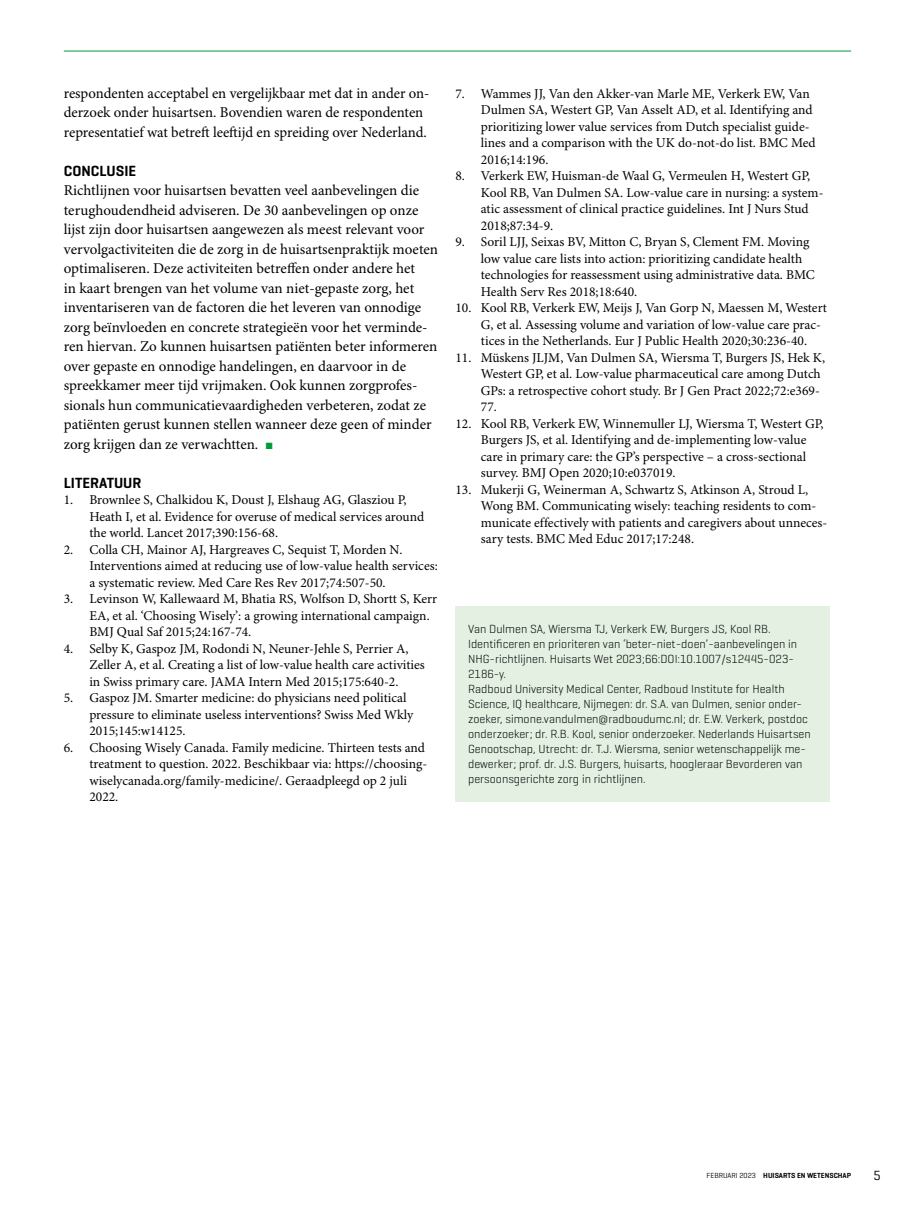
<style>
.page{position:relative;width:915px;height:1212px;background:#fff}
.page>*{position:absolute;margin:0;border:0;box-sizing:border-box;transform-origin:0 0}
.Para_broodtekst{font:15px/19.5px "Minion Pro";color:#000}
.Bibliography_Heading{font:600 15px "Geogrotesque";color:#000}
.SectionHeading_1_tus{font:600 15px "Geogrotesque";color:#000}
.t1{font:13.5px/16.5px "Minion Pro";color:#000}
.t2{font:13.5px "Geogrotesque";color:#000}
.Biography_auteursinf{font:300 12px/15px "Geogrotesque";color:#000}
.t3{font:600 7.5px "Geogrotesque";color:#000}
.t4{font:7.5px "Geogrotesque";color:#000}
.s1{color:#009a3c}
.s2{font-weight:400}
</style>
<div class="page">
<hr style="left:64px;top:51px;width:786px;height:1px;background:#009a3c">
<div style="left:455px;top:606px;width:374px;height:195px;background:#e3f0e2"></div>
<p class="Para_broodtekst" style="left:64px;top:84px;width:367px">respondenten acceptabel en vergelijkbaar met dat in ander on&shy;derzoek onder huisartsen. Bovendien waren de respondenten representatief wat betreft leeftijd en spreiding over Nederland.</p>
<p class="SectionHeading_1_tus" style="left:64px;top:161px;width:74px">CONCLUSIE</p>
<p class="Para_broodtekst" style="left:64px;top:181px;width:375px">Richtlijnen voor huisartsen bevatten veel aanbevelingen die terughoudendheid adviseren. De 30 aanbevelingen op onze lijst zijn door huisartsen aangewezen als meest relevant voor vervolgactiviteiten die de zorg in de huisartsenpraktijk moeten optimaliseren. Deze activiteiten betreffen onder andere het<br>in kaart brengen van het volume van niet-gepaste zorg, het inventariseren van de factoren die het leveren van onnodige zorg beïnvloeden en concrete strategieën voor het verminde&shy;ren hiervan. Zo kunnen huisartsen patiënten beter informeren over gepaste en onnodige handelingen, en daarvoor in de spreekkamer meer tijd vrijmaken. Ook kunnen zorgprofes&shy;sionals hun communicatievaardigheden verbeteren, zodat ze patiënten gerust kunnen stellen wanneer deze geen of minder zorg krijgen dan ze verwachtten. <span class="s1">■</span></p>
<p class="Bibliography_Heading" style="left:64px;top:473px;width:79px">LITERATUUR</p>
<p class="t1" style="left:89px;top:492px;width:336px;text-indent:-26px">1. Brownlee S, Chalkidou K, Doust J, Elshaug AG, Glasziou P,<br>Heath I, et al. Evidence for overuse of medical services around the world. Lancet 2017;390:156-68.</p>
<p class="t1" style="left:89px;top:542px;width:350px;text-indent:-26px">2. Colla CH, Mainor AJ, Hargreaves C, Sequist T, Morden N.<br>Interventions aimed at reducing use of low-value health services: a systematic review. Med Care Res Rev 2017;74:507-50.</p>
<p class="t1" style="left:89px;top:591px;width:349px;text-indent:-26px">3. Levinson W, Kallewaard M, Bhatia RS, Wolfson D, Shortt S, Kerr<br>EA, et al. ‘Choosing Wisely’: a growing international campaign.<br>BMJ Qual Saf 2015;24:167-74.</p>
<p class="t1" style="left:89px;top:641px;width:337px;text-indent:-26px">4. Selby K, Gaspoz JM, Rodondi N, Neuner-Jehle S, Perrier A,<br>Zeller A, et al. Creating a list of low-value health care activities in Swiss primary care. JAMA Intern Med 2015;175:640-2.</p>
<p class="t1" style="left:89px;top:690px;width:325px;text-indent:-26px">5. Gaspoz JM. Smarter medicine: do physicians need political pressure to eliminate useless interventions? Swiss Med Wkly<br>2015;145:w14125.</p>
<p class="t1" style="left:89px;top:740px;width:339px;text-indent:-26px">6. Choosing Wisely Canada. Family medicine. Thirteen tests and treatment to question. 2022. Beschikbaar via: https://choosing&shy;wiselycanada.org/family-medicine/. Geraadpleegd op 2 juli 2022.</p>
<p class="t1" style="left:480px;top:86px;width:336px;text-indent:-26px">7. Wammes JJ, Van den Akker-van Marle ME, Verkerk EW, Van Dulmen SA, Westert GP, Van Asselt AD, et al. Identifying and prioritizing lower value services from Dutch specialist guide&shy;lines and a comparison with the UK do-not-do list. BMC Med 2016;14:196.</p>
<p class="t1" style="left:480px;top:168px;width:344px;text-indent:-26px">8. Verkerk EW, Huisman-de Waal G, Vermeulen H, Westert GP, Kool RB, Van Dulmen SA. Low-value care in nursing: a system&shy;atic assessment of clinical practice guidelines. Int J Nurs Stud 2018;87:34-9.</p>
<p class="t1" style="left:480px;top:234px;width:335px;text-indent:-26px">9. Soril LJJ, Seixas BV, Mitton C, Bryan S, Clement FM. Moving low value care lists into action: prioritizing candidate health technologies for reassessment using administrative data. BMC Health Serv Res 2018;18:640.</p>
<p class="t1" style="left:480px;top:300px;width:347px;text-indent:-26px">10. Kool RB, Verkerk EW, Meijs J, Van Gorp N, Maessen M, Westert<br>G, et al. Assessing volume and variation of low-value care prac&shy;tices in the Netherlands. Eur J Public Health 2020;30:236-40.</p>
<p class="t1" style="left:480px;top:350px;width:345px;text-indent:-26px">11. Müskens JLJM, Van Dulmen SA, Wiersma T, Burgers JS, Hek K, Westert GP, et al. Low-value pharmaceutical care among Dutch GPs: a retrospective cohort study. Br J Gen Pract 2022;72:e369- 77.</p>
<p class="t1" style="left:480px;top:416px;width:344px;text-indent:-26px">12. Kool RB, Verkerk EW, Winnemuller LJ, Wiersma T, Westert GP, Burgers JS, et al. Identifying and de-implementing low-value care in primary care: the GP’s perspective – a cross-sectional survey. BMJ Open 2020;10:e037019.</p>
<p class="t1" style="left:480px;top:482px;width:348px;text-indent:-26px">13. Mukerji G, Weinerman A, Schwartz S, Atkinson A, Stroud L, Wong BM. Communicating wisely: teaching residents to com&shy;municate effectively with patients and caregivers about unneces&shy;sary tests. BMC Med Educ 2017;17:248.</p>
<p class="Biography_auteursinf" style="left:468px;top:621px;width:330px">Van Dulmen SA, Wiersma TJ, Verkerk EW, Burgers JS, Kool RB.<br>Identificeren en prioriteren van ‘beter-niet-doen’-aanbevelingen in NHG-richtlijnen. Huisarts Wet 2023;66:DOI:10.1007/s12445-023- 2186-y.</p>
<p class="Biography_auteursinf" style="left:468px;top:681px;width:344px">Radboud University Medical Center, Radboud Institute for Health Science, IQ healthcare, Nijmegen: dr. S.A. van Dulmen, senior onder&shy;zoeker, simone.vandulmen@radboudumc.nl; dr. E.W. Verkerk, postdoc onderzoeker; dr. R.B. Kool, senior onderzoeker. Nederlands Huisartsen Genootschap, Utrecht: dr. T.J. Wiersma, senior wetenschappelijk me&shy;dewerker; prof. dr. J.S. Burgers, huisarts, hoogleraar Bevorderen van persoonsgerichte zorg in richtlijnen.</p>
<p class="t4" style="left:715px;top:1171px;width:42px">MAAND 0 00</p>
<p class="t2" style="left:873px;top:1166px;width:9px">5</p>
<p class="t3" style="left:706px;top:1171px;width:146px"><span class="s2">FEBRUARI 2023</span> HUISARTS EN WETENSCHAP</p>
</div>
